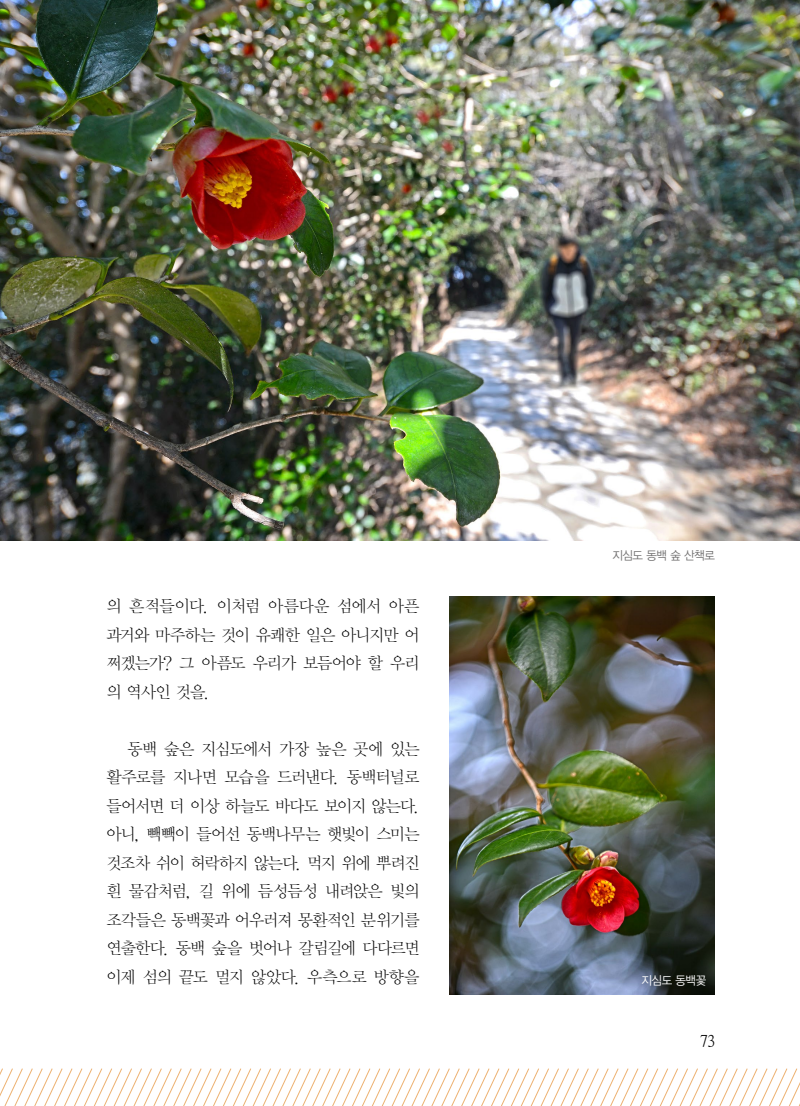
<style>
.page{position:relative;width:800px;height:1106px;background:#fff}
.page>*{position:absolute;margin:0;border:0;box-sizing:border-box;transform-origin:0 0}
.t1{font:16.5px/28.5px "YDVY Mj O31";letter-spacing:-.05em;color:#000;text-align:justify}
.t2{font:16.5px "YDVY Mj O520";color:#000}
.t3{font:12px "YDVYGO32";letter-spacing:-.035em;color:#727171;scale:.95 1}
.t4{font:12px "YDVYGO32";letter-spacing:-.035em;color:#fff;scale:.95 1}
</style>
<div class="page">
<svg style="left:0;top:1068px;width:799px;height:38px"></svg>
<img style="left:0;top:0;width:799px;height:541px">
<img style="left:449px;top:596px;width:265px;height:398px">
<p class="t1" style="left:106px;top:592px;width:314px">의 흔적들이다. 이처럼 아름다운 섬에서 아픈 과거와 마주하는 것이 유쾌한 일은 아니지만 어 쩌겠는가? 그 아픔도 우리가 보듬어야 할 우리 의 역사인 것을.</p>
<p class="t1" style="left:106px;top:734px;width:314px;text-indent:21px">동백 숲은 지심도에서 가장 높은 곳에 있는 활주로를 지나면 모습을 드러낸다. 동백터널로 들어서면 더 이상 하늘도 바다도 보이지 않는다. 아니, 빽빽이 들어선 동백나무는 햇빛이 스미는 것조차 쉬이 허락하지 않는다. 먹지 위에 뿌려진 흰 물감처럼, 길 위에 듬성듬성 내려앉은 빛의 조각들은 동백꽃과 어우러져 몽환적인 분위기를 연출한다. 동백 숲을 벗어나 갈림길에 다다르면 이제 섬의 끝도 멀지 않았다. 우측으로 방향을</p>
<p class="t3" style="left:612px;top:548px;width:109px">지심도 동백 숲 산책로</p>
<p class="t4" style="left:641px;top:973px;width:70px">지심도 동백꽃</p>
<p class="t2" style="left:699px;top:1031px;width:16px">73</p>
</div>
